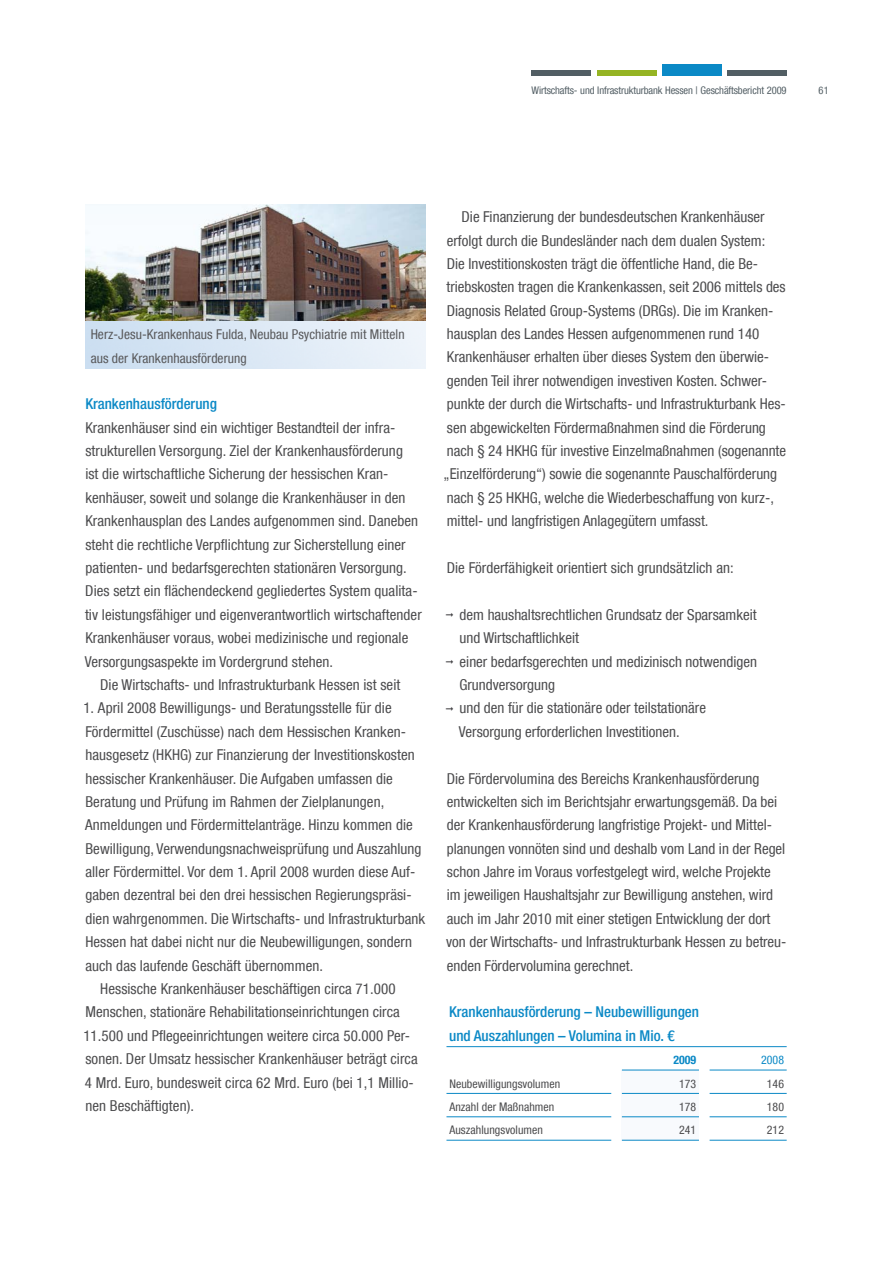
<style>
.page{position:relative;width:893px;height:1263px;background:#fff}
.page>*{position:absolute;margin:0;border:0;box-sizing:border-box;transform-origin:0 0}
.t1{font:condensed 15px/23.4px "Helvetica Neue LT Com";letter-spacing:.005em;color:#4b4b4d}
.t2{font:500 condensed 15px/23.4px "Helvetica Neue LT Com";color:#0b89c6}
.t3{font:condensed 13.5px/23.4px "Helvetica Neue LT Com";letter-spacing:.005em;color:#58585a}
.t4{font:condensed 11.85px/23.4px "Helvetica Neue LT Com";letter-spacing:.005em;color:#4b4b4d;text-align:center}
.t5{font:condensed 10.5px "Helvetica Neue LT Com";letter-spacing:-.01em;color:#525e64}
.s1{color:#3e3d40}
.s2{font-weight:700;color:#0b89c6}
.s3{color:#0b89c6}
</style>
<div class="page">
<div style="left:622px;top:1070px;width:77px;height:70px;background:#f8fafd"></div>
<hr style="left:446px;top:1046px;width:341px;height:1px;background:#0b89c6">
<hr style="left:446px;top:1140px;width:165px;height:1px;background:#0b89c6">
<hr style="left:622px;top:1093px;width:77px;height:1px;background:#0b89c6">
<hr style="left:710px;top:1140px;width:77px;height:1px;background:#0b89c6">
<hr style="left:622px;top:1140px;width:77px;height:1px;background:#0b89c6">
<hr style="left:710px;top:1116px;width:77px;height:1px;background:#0b89c6">
<hr style="left:622px;top:1116px;width:77px;height:1px;background:#0b89c6">
<hr style="left:622px;top:1070px;width:77px;height:1px;background:#0b89c6">
<hr style="left:710px;top:1070px;width:77px;height:1px;background:#0b89c6">
<hr style="left:446px;top:1116px;width:165px;height:1px;background:#0b89c6">
<hr style="left:446px;top:1093px;width:165px;height:1px;background:#0b89c6">
<hr style="left:710px;top:1093px;width:77px;height:1px;background:#0b89c6">
<img style="left:85px;top:205px;width:340px;height:117px">
<div style="left:727px;top:70px;width:60px;height:6px;background:#525e64"></div>
<div style="left:662px;top:64px;width:59px;height:12px;background:#0b89c6"></div>
<div style="left:597px;top:70px;width:59px;height:6px;background:#95b423"></div>
<div style="left:531px;top:70px;width:60px;height:6px;background:#525e64"></div>
<p class="t5" style="left:531px;top:84px;width:257px">Wirtschafts- und Infrastrukturbank Hessen | Geschäftsbericht 2009</p>
<p class="t5" style="left:819px;top:84px;width:12px">61</p>
<p class="t3" style="left:91px;top:322px;width:315px">Herz-Jesu-Krankenhaus Fulda, Neubau Psychiatrie mit Mitteln aus der Krankenhausförderung</p>
<p class="t2" style="left:85px;top:392px;width:133px">Krankenhausförderung</p>
<p class="t1" style="left:85px;top:415px;width:310px">Krankenhäuser sind ein wichtiger Bestandteil der infra-</p>
<p class="t1" style="left:85px;top:439px;width:319px">strukturellen Versorgung. Ziel der Krankenhausförderung</p>
<p class="t1" style="left:85px;top:462px;width:304px">ist die wirtschaftliche Sicherung der hessischen Kran-</p>
<p class="t1" style="left:85px;top:486px;width:322px">kenhäuser, soweit und solange die Krankenhäuser in den</p>
<p class="t1" style="left:85px;top:509px;width:334px">Krankenhausplan des Landes aufgenommen sind. Daneben</p>
<p class="t1" style="left:85px;top:532px;width:322px">steht die rechtliche Verpflichtung zur Sicherstellung einer</p>
<p class="t1" style="left:85px;top:556px;width:323px">patienten- und bedarfsgerechten stationären Versorgung.</p>
<p class="t1" style="left:85px;top:579px;width:334px">Dies setzt ein flächendeckend gegliedertes System qualita-</p>
<p class="t1" style="left:85px;top:603px;width:338px">tiv leistungsfähiger und eigenverantwortlich wirtschaftender</p>
<p class="t1" style="left:85px;top:626px;width:324px">Krankenhäuser voraus, wobei medizinische und regionale</p>
<p class="t1" style="left:85px;top:649px;width:250px">Versorgungsaspekte im Vordergrund stehen.</p>
<p class="t1" style="left:100px;top:673px;width:302px">Die Wirtschafts- und Infrastrukturbank Hessen ist seit</p>
<p class="t1" style="left:83px;top:696px;width:310px">1. April 2008 Bewilligungs- und Beratungsstelle für die</p>
<p class="t1" style="left:85px;top:719px;width:321px">Fördermittel (Zuschüsse) nach dem Hessischen Kranken-</p>
<p class="t1" style="left:85px;top:743px;width:331px">hausgesetz (HKHG) zur Finanzierung der Investitionskosten</p>
<p class="t1" style="left:85px;top:766px;width:309px">hessischer Krankenhäuser. Die Aufgaben umfassen die</p>
<p class="t1" style="left:85px;top:790px;width:300px">Beratung und Prüfung im Rahmen der Zielplanungen,</p>
<p class="t1" style="left:85px;top:813px;width:329px">Anmeldungen und Fördermittelanträge. Hinzu kommen die</p>
<p class="t1" style="left:85px;top:836px;width:338px">Bewilligung, Verwendungsnachweisprüfung und Auszahlung</p>
<p class="t1" style="left:85px;top:860px;width:330px">aller Fördermittel. Vor dem 1. April 2008 wurden diese Auf-</p>
<p class="t1" style="left:85px;top:883px;width:326px">gaben dezentral bei den drei hessischen Regierungspräsi-</p>
<p class="t1" style="left:85px;top:907px;width:341px">dien wahrgenommen. Die Wirtschafts- und Infrastrukturbank</p>
<p class="t1" style="left:85px;top:930px;width:328px">Hessen hat dabei nicht nur die Neubewilligungen, sondern</p>
<p class="t1" style="left:85px;top:953px;width:239px">auch das laufende Geschäft übernommen.</p>
<p class="t1" style="left:100px;top:977px;width:297px">Hessische Krankenhäuser beschäftigen circa 71.000</p>
<p class="t1" style="left:85px;top:1000px;width:316px">Menschen, stationäre Rehabilitationseinrichtungen circa</p>
<p class="t1" style="left:83px;top:1023px;width:328px">11.500 und Pflegeeinrichtungen weitere circa 50.000 Per-</p>
<p class="t1" style="left:85px;top:1047px;width:334px">sonen. Der Umsatz hessischer Krankenhäuser beträgt circa</p>
<p class="t1" style="left:85px;top:1070px;width:330px">4 Mrd. Euro, bundesweit circa 62 Mrd. Euro (bei 1,1 Millio-</p>
<p class="t1" style="left:85px;top:1094px;width:110px">nen Beschäftigten).</p>
<p class="t1" style="left:444px;top:205px;width:344px;text-indent:18px">Die Finanzierung der bundesdeutschen Krankenhäuser erfolgt durch die Bundesländer nach dem dualen System:<br>Die Investitionskosten trägt die öffentliche Hand, die Be&shy;triebskosten tragen die Krankenkassen, seit 2006 mittels des Diagnosis Related Group-Systems (DRGs). Die im Kranken&shy;hausplan des Landes Hessen aufgenommenen rund 140<br>Krankenhäuser erhalten über dieses System den überwie&shy;genden Teil ihrer notwendigen investiven Kosten. Schwer&shy;punkte der durch die Wirtschafts- und Infrastrukturbank Hes&shy;sen abgewickelten Fördermaßnahmen sind die Förderung nach § 24 HKHG für investive Einzelmaßnahmen (sogenannte „Einzelförderung“) sowie die sogenannte Pauschalförderung nach § 25 HKHG, welche die Wiederbeschaffung von kurz-, mittel- und langfristigen Anlagegütern umfasst.</p>
<p class="t1" style="left:447px;top:556px;width:288px">Die Förderfähigkeit orientiert sich grundsätzlich an:</p>
<p class="t1" style="left:446px;top:603px;width:312px"><span class="s1">➞</span> dem haushaltsrechtlichen Grundsatz der Sparsamkeit</p>
<p class="t1" style="left:459px;top:626px;width:121px">und Wirtschaftlichkeit</p>
<p class="t1" style="left:446px;top:649px;width:313px"><span class="s1">➞</span> einer bedarfsgerechten und medizinisch notwendigen</p>
<p class="t1" style="left:459px;top:673px;width:97px">Grundversorgung</p>
<p class="t1" style="left:446px;top:696px;width:262px"><span class="s1">➞</span> und den für die stationäre oder teilstationäre</p>
<p class="t1" style="left:459px;top:719px;width:222px">Versorgung erforderlichen Investitionen.</p>
<p class="t1" style="left:446px;top:766px;width:342px">Die Fördervolumina des Bereichs Krankenhausförderung entwickelten sich im Berichtsjahr erwartungsgemäß. Da bei der Krankenhausförderung langfristige Projekt- und Mittel&shy;planungen vonnöten sind und deshalb vom Land in der Regel schon Jahre im Voraus vorfestgelegt wird, welche Projekte im jeweiligen Haushaltsjahr zur Bewilligung anstehen, wird auch im Jahr 2010 mit einer stetigen Entwicklung der dort von der Wirtschafts- und Infrastrukturbank Hessen zu betreu&shy;enden Fördervolumina gerechnet.</p>
<p class="t2" style="left:449px;top:1000px;width:251px">Krankenhausförderung – Neubewilligungen und Auszahlungen – Volumina in Mio. €</p>
<p class="t4" style="left:449px;top:1071px;width:112px;text-align:left">Neubewilligungsvolumen<br>Anzahl der Maßnahmen<br>Auszahlungsvolumen</p>
<p class="t4" style="left:674px;top:1048px;width:24px"><span class="s2">2009<br></span>173<br>178<br>241</p>
<p class="t4" style="left:761px;top:1048px;width:24px"><span class="s3">2008<br></span>146<br>180<br>212</p>
</div>
